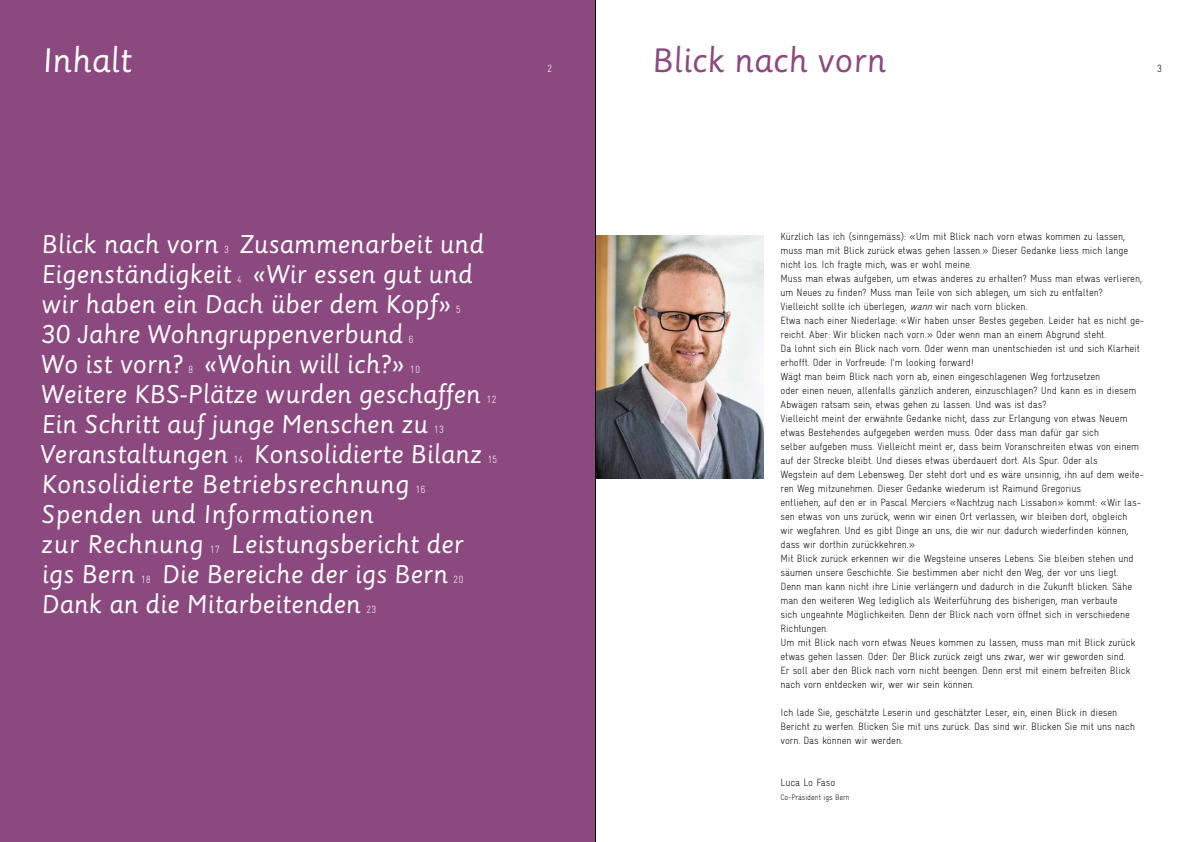
<style>
.page{position:relative;width:1191px;height:842px;background:#fff}
.page>*{position:absolute;margin:0;border:0;box-sizing:border-box;transform-origin:0 0}
.t1{font:33px "Sassoon Primary";color:#8b4980}
.t2{font:33px "Sassoon Primary";color:#fff}
.t3{font:25px/30px "Sassoon Primary";color:#fff}
.t4{font:25px/30px "Sassoon Primary";letter-spacing:.02em;color:#fff}
.t5{font:300 condensed 10.5px/14px "Gravur";letter-spacing:-.01em;color:#000}
.t6{font:300 condensed 10.5px "Gravur";color:#fff}
.t7{font:300 condensed 8px "Gravur";letter-spacing:-.01em;color:#000}
.s1{font-style:italic}
</style>
<div class="page">
<div style="left:0;top:0;width:595px;height:842px;background:#8b4980"></div>
<img style="left:596px;top:235px;width:167px;height:243px">
<hr style="left:595px;top:0;width:1px;height:842px;background:#000">
<h1 class="t2" style="left:43px;top:41px;width:91px">Inhalt</h1>
<p class="t6" style="left:547px;top:63px;width:7px">2</p>
<h2 class="t3" style="left:42px;top:230px;width:179px">Blick nach vorn</h2>
<p class="t6" style="left:224px;top:244px;width:7px">3</p>
<h2 class="t3" style="left:240px;top:230px;width:246px">Zusammenarbeit und</h2>
<h2 class="t3" style="left:41px;top:260px;width:433px;text-indent:212px">«Wir essen gut und wir haben ein Dach über dem Kopf»</h2>
<h2 class="t3" style="left:41px;top:260px;width:192px">Eigenständigkeit</h2>
<p class="t6" style="left:237px;top:274px;width:7px">4</p>
<p class="t6" style="left:456px;top:304px;width:7px">5</p>
<h2 class="t3" style="left:41px;top:320px;width:364px">30 Jahre Wohngruppenverbund</h2>
<p class="t6" style="left:408px;top:334px;width:7px">6</p>
<h2 class="t3" style="left:204px;top:350px;width:202px">«Wohin will ich?»</h2>
<h2 class="t3" style="left:40px;top:350px;width:144px">Wo ist vorn?</h2>
<p class="t6" style="left:188px;top:364px;width:7px">8</p>
<p class="t6" style="left:409px;top:364px;width:12px">10</p>
<h2 class="t3" style="left:40px;top:380px;width:442px">Weitere KBS-Plätze wurden geschaffen</h2>
<p class="t6" style="left:486px;top:394px;width:12px">12</p>
<h2 class="t3" style="left:41px;top:410px;width:388px">Ein Schritt auf junge Menschen zu</h2>
<p class="t6" style="left:433px;top:424px;width:12px">13</p>
<h2 class="t3" style="left:39px;top:440px;width:190px">Veranstaltungen</h2>
<p class="t6" style="left:233px;top:454px;width:12px">14</p>
<h2 class="t3" style="left:254px;top:440px;width:229px">Konsolidierte Bilanz</h2>
<p class="t6" style="left:487px;top:454px;width:12px">15</p>
<h2 class="t4" style="left:42px;top:470px;width:369px">Konsolidierte Betriebsrechnung</h2>
<p class="t6" style="left:415px;top:484px;width:12px">16</p>
<h2 class="t4" style="left:41px;top:500px;width:334px">Spenden und Informationen zur Rechnung</h2>
<h2 class="t3" style="left:231px;top:530px;width:234px">Leistungsbericht der</h2>
<p class="t6" style="left:209px;top:544px;width:12px">17</p>
<h2 class="t3" style="left:42px;top:560px;width:95px">igs Bern</h2>
<p class="t6" style="left:140px;top:574px;width:12px">18</p>
<h2 class="t3" style="left:162px;top:560px;width:287px">Die Bereiche der igs Bern</h2>
<p class="t6" style="left:453px;top:574px;width:12px">20</p>
<h2 class="t3" style="left:41px;top:590px;width:321px">Dank an die Mitarbeitenden</h2>
<p class="t6" style="left:366px;top:604px;width:12px">23</p>
<h1 class="t1" style="left:652px;top:41px;width:235px">Blick nach vorn</h1>
<p class="t5" style="left:1157px;top:62px;width:7px">3</p>
<p class="t5" style="left:780px;top:230px;width:365px">Kürzlich las ich (sinngemäss): «Um mit Blick nach vorn etwas kommen zu lassen, muss man mit Blick zurück etwas gehen lassen.» Dieser Gedanke liess mich lange nicht los. Ich fragte mich, was er wohl meine.<br>Muss man etwas aufgeben, um etwas anderes zu erhalten? Muss man etwas verlieren, um Neues zu finden? Muss man Teile von sich ablegen, um sich zu entfalten?<br>Vielleicht sollte ich überlegen, <span class="s1">wann</span>wir nach vorn blicken.<br>Etwa nach einer Niederlage: «Wir haben unser Bestes gegeben. Leider hat es nicht ge&shy;reicht. Aber: Wir blicken nach vorn.» Oder wenn man an einem Abgrund steht.<br>Da lohnt sich ein Blick nach vorn. Oder wenn man unentschieden ist und sich Klarheit erhofft. Oder in Vorfreude: I’m looking forward!<br>Wägt man beim Blick nach vorn ab, einen eingeschlagenen Weg fortzusetzen<br>oder einen neuen, allenfalls gänzlich anderen, einzuschlagen? Und kann es in diesem Abwägen ratsam sein, etwas gehen zu lassen. Und was ist das?<br>Vielleicht meint der erwähnte Gedanke nicht, dass zur Erlangung von etwas Neuem etwas Bestehendes aufgegeben werden muss. Oder dass man dafür gar sich<br>selber aufgeben muss. Vielleicht meint er, dass beim Voranschreiten etwas von einem auf der Strecke bleibt. Und dieses etwas überdauert dort. Als Spur. Oder als<br>Wegstein auf dem Lebensweg. Der steht dort und es wäre unsinnig, ihn auf dem weite&shy;ren Weg mitzunehmen. Dieser Gedanke wiederum ist Raimund Gregorius<br>entliehen, auf den er in Pascal Merciers «Nachtzug nach Lissabon» kommt: «Wir las&shy;sen etwas von uns zurück, wenn wir einen Ort verlassen, wir bleiben dort, obgleich<br>wir wegfahren. Und es gibt Dinge an uns, die wir nur dadurch wiederfinden können, dass wir dorthin zurückkehren.»<br>Mit Blick zurück erkennen wir die Wegsteine unseres Lebens. Sie bleiben stehen und säumen unsere Geschichte. Sie bestimmen aber nicht den Weg, der vor uns liegt.<br>Denn man kann nicht ihre Linie verlängern und dadurch in die Zukunft blicken. Sähe man den weiteren Weg lediglich als Weiterführung des bisherigen, man verbaute<br>sich ungeahnte Möglichkeiten. Denn der Blick nach vorn öffnet sich in verschiedene Richtungen.<br>Um mit Blick nach vorn etwas Neues kommen zu lassen, muss man mit Blick zurück etwas gehen lassen. Oder: Der Blick zurück zeigt uns zwar, wer wir geworden sind.<br>Er soll aber den Blick nach vorn nicht beengen. Denn erst mit einem befreiten Blick nach vorn entdecken wir, wer wir sein können.</p>
<p class="t5" style="left:780px;top:705px;width:356px">Ich lade Sie, geschätzte Leserin und geschätzter Leser, ein, einen Blick in diesen<br>Bericht zu werfen. Blicken Sie mit uns zurück. Das sind wir. Blicken Sie mit uns nach vorn. Das können wir werden.</p>
<p class="t5" style="left:780px;top:775px;width:56px">Luca Lo Faso</p>
<p class="t7" style="left:780px;top:793px;width:71px">Co-Präsident igs Bern</p>
</div>
